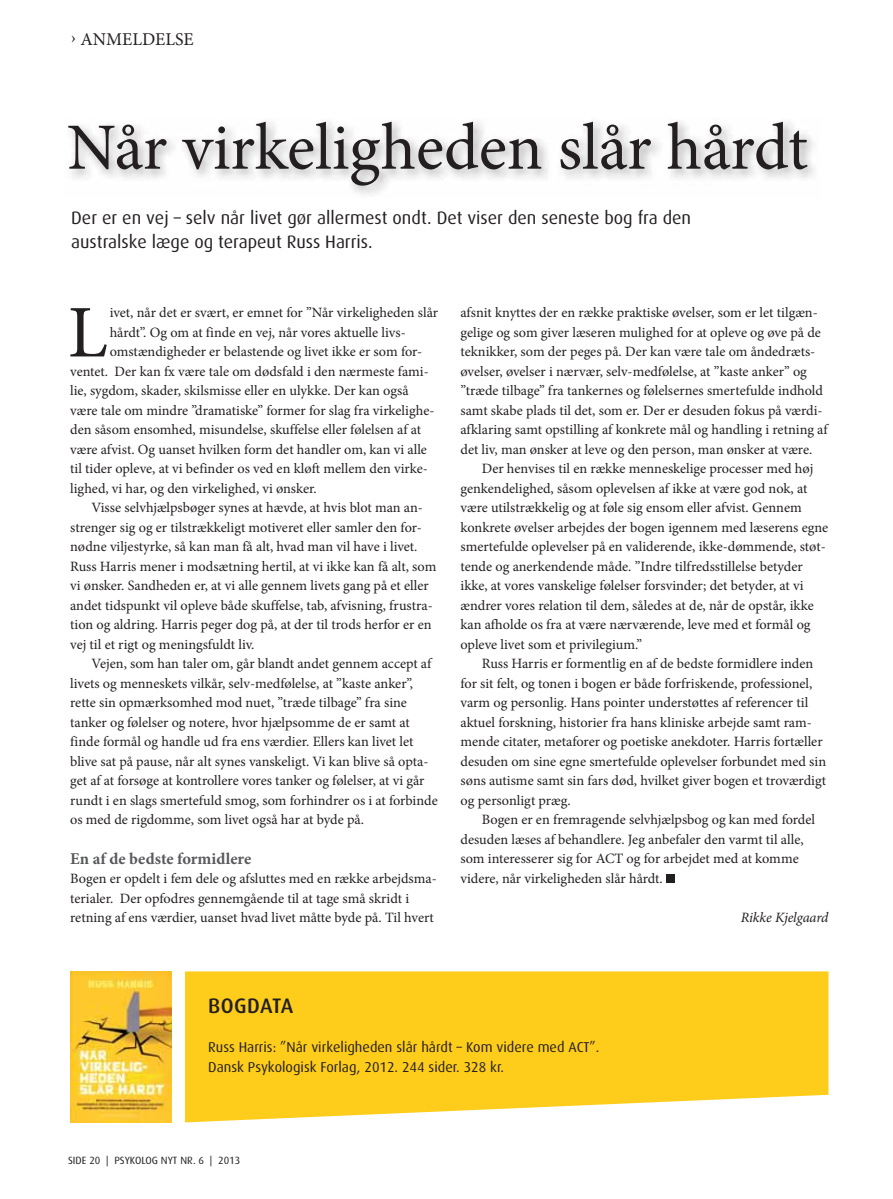
<style>
.page{position:relative;width:893px;height:1199px;background:#fff}
.page>*{position:absolute;margin:0;border:0;box-sizing:border-box;transform-origin:0 0}
.t1{font:74.25px "Minion Pro";color:#231f20}
.t2{font:66px "Minion Pro";color:#231f20}
.t3{font:500 21px "Dax";letter-spacing:.015em;color:#231f20}
.t4{font:18px/24px "Dax";color:#231f20}
.t5{font:18px "Minion Pro";color:#231f20}
.t6{font:700 16.5px "Minion Pro";color:#58595b}
.t7{font:14.25px/19.5px "Minion Pro";color:#231f20}
.t8{font:14.25px/19.5px "Dax";color:#231f20}
.t9{font:italic 14.25px "Minion Pro";letter-spacing:-.01em;color:#231f20}
.t10{font:10.5px "Dax";color:#231f20}
</style>
<div class="page">
<svg style="left:185px;top:971px;width:643px;height:151px;background:#fed02f"></svg>
<div style="left:666px;top:874px;width:8px;height:9px;background:#231f20"></div>
<img style="left:70px;top:971px;width:101px;height:151px">
<p class="t5" style="left:71px;top:32px;width:124px">› ANMELDELSE</p>
<h2 class="t2" style="left:67px;top:121px;width:742px">Når virkeligheden slår hårdt</h2>
<p class="t4" style="left:71px;top:207px;width:621px">Der er en vej – selv når livet gør allermest ondt. Det viser den seneste bog fra den australske læge og terapeut Russ Harris.</p>
<h1 class="t1" style="left:68px;top:303px;width:41px">L</h1>
<p class="t7" style="left:110px;top:304px;width:330px">ivet, når det er svært, er emnet for ”Når virkeligheden slår</p>
<p class="t7" style="left:110px;top:324px;width:297px">hårdt”. Og om at finde en vej, når vores aktuelle livs-</p>
<p class="t7" style="left:110px;top:343px;width:314px">omstændigheder er belastende og livet ikke er som for-</p>
<p class="t7" style="left:70px;top:363px;width:360px">ventet. Der kan fx være tale om dødsfald i den nærmeste fami-</p>
<p class="t7" style="left:70px;top:382px;width:340px">lie, sygdom, skader, skilsmisse eller en ulykke. Der kan også</p>
<p class="t7" style="left:70px;top:402px;width:366px">være tale om mindre ”dramatiske” former for slag fra virkelighe-</p>
<p class="t7" style="left:70px;top:421px;width:352px">den såsom ensomhed, misundelse, skuffelse eller følelsen af at</p>
<p class="t7" style="left:70px;top:441px;width:358px">være afvist. Og uanset hvilken form det handler om, kan vi alle</p>
<p class="t7" style="left:70px;top:460px;width:359px">til tider opleve, at vi befinder os ved en kløft mellem den virke-</p>
<p class="t7" style="left:70px;top:480px;width:248px">lighed, vi har, og den virkelighed, vi ønsker.</p>
<p class="t7" style="left:91px;top:499px;width:333px">Visse selvhjælpsbøger synes at hævde, at hvis blot man an-</p>
<p class="t7" style="left:70px;top:519px;width:353px">strenger sig og er tilstrækkeligt motiveret eller samler den for-</p>
<p class="t7" style="left:70px;top:538px;width:349px">nødne viljestyrke, så kan man få alt, hvad man vil have i livet.</p>
<p class="t7" style="left:70px;top:558px;width:367px">Russ Harris mener i modsætning hertil, at vi ikke kan få alt, som</p>
<p class="t7" style="left:70px;top:577px;width:360px">vi ønsker. Sandheden er, at vi alle gennem livets gang på et eller</p>
<p class="t7" style="left:70px;top:597px;width:364px">andet tidspunkt vil opleve både skuffelse, tab, afvisning, frustra-</p>
<p class="t7" style="left:70px;top:616px;width:363px">tion og aldring. Harris peger dog på, at der til trods herfor er en</p>
<p class="t7" style="left:70px;top:636px;width:186px">vej til et rigt og meningsfuldt liv.</p>
<p class="t7" style="left:91px;top:655px;width:341px">Vejen, som han taler om, går blandt andet gennem accept af</p>
<p class="t7" style="left:70px;top:675px;width:344px">livets og menneskets vilkår, selv-medfølelse, at ”kaste anker”,</p>
<p class="t7" style="left:70px;top:694px;width:338px">rette sin opmærksomhed mod nuet, ”træde tilbage” fra sine</p>
<p class="t7" style="left:70px;top:714px;width:341px">tanker og følelser og notere, hvor hjælpsomme de er samt at</p>
<p class="t7" style="left:70px;top:733px;width:345px">finde formål og handle ud fra ens værdier. Ellers kan livet let</p>
<p class="t7" style="left:70px;top:753px;width:360px">blive sat på pause, når alt synes vanskeligt. Vi kan blive så opta-</p>
<p class="t7" style="left:70px;top:772px;width:356px">get af at forsøge at kontrollere vores tanker og følelser, at vi går</p>
<p class="t7" style="left:70px;top:792px;width:369px">rundt i en slags smertefuld smog, som forhindrer os i at forbinde</p>
<p class="t7" style="left:70px;top:811px;width:295px">os med de rigdomme, som livet også har at byde på.</p>
<p class="t6" style="left:70px;top:851px;width:183px">En af de bedste formidlere</p>
<p class="t7" style="left:70px;top:870px;width:368px">Bogen er opdelt i fem dele og afsluttes med en række arbejdsma&shy;terialer. Der opfodres gennemgående til at tage små skridt i retning af ens værdier, uanset hvad livet måtte byde på. Til hvert</p>
<p class="t7" style="left:460px;top:304px;width:368px">afsnit knyttes der en række praktiske øvelser, som er let tilgæn&shy;gelige og som giver læseren mulighed for at opleve og øve på de teknikker, som der peges på. Der kan være tale om åndedræts&shy;øvelser, øvelser i nærvær, selv-medfølelse, at ”kaste anker” og ”træde tilbage” fra tankernes og følelsernes smertefulde indhold samt skabe plads til det, som er. Der er desuden fokus på værdi&shy;afklaring samt opstilling af konkrete mål og handling i retning af det liv, man ønsker at leve og den person, man ønsker at være.</p>
<p class="t7" style="left:460px;top:460px;width:369px;text-indent:21px">Der henvises til en række menneskelige processer med høj genkendelighed, såsom oplevelsen af ikke at være god nok, at være utilstrækkelig og at føle sig ensom eller afvist. Gennem konkrete øvelser arbejdes der bogen igennem med læserens egne smertefulde oplevelser på en validerende, ikke-dømmende, støt&shy;tende og anerkendende måde. ”Indre tilfredsstillelse betyder ikke, at vores vanskelige følelser forsvinder; det betyder, at vi ændrer vores relation til dem, således at de, når de opstår, ikke kan afholde os fra at være nærværende, leve med et formål og opleve livet som et privilegium.”</p>
<p class="t7" style="left:460px;top:655px;width:367px;text-indent:21px">Russ Harris er formentlig en af de bedste formidlere inden for sit felt, og tonen i bogen er både forfriskende, professionel, varm og personlig. Hans pointer understøttes af referencer til aktuel forskning, historier fra hans kliniske arbejde samt ram&shy;mende citater, metaforer og poetiske anekdoter. Harris fortæller desuden om sine egne smertefulde oplevelser forbundet med sin søns autisme samt sin fars død, hvilket giver bogen et troværdigt og personligt præg.</p>
<p class="t7" style="left:460px;top:811px;width:356px;text-indent:21px">Bogen er en fremragende selvhjælpsbog og kan med fordel desuden læses af behandlere. Jeg anbefaler den varmt til alle, som interesserer sig for ACT og for arbejdet med at komme videre, når virkeligheden slår hårdt.</p>
<p class="t9" style="left:740px;top:912px;width:89px">Rikke Kjelgaard</p>
<h3 class="t3" style="left:208px;top:996px;width:87px">BOGDATA</h3>
<p class="t8" style="left:208px;top:1038px;width:392px">Russ Harris: ”Når virkeligheden slår hårdt – Kom videre med ACT”.<br>Dansk Psykologisk Forlag, 2012. 244 sider. 328 kr.</p>
<p class="t10" style="left:68px;top:1155px;width:174px">SIDE 20 | PSYKOLOG NYT NR. 6 | 2013</p>
</div>
